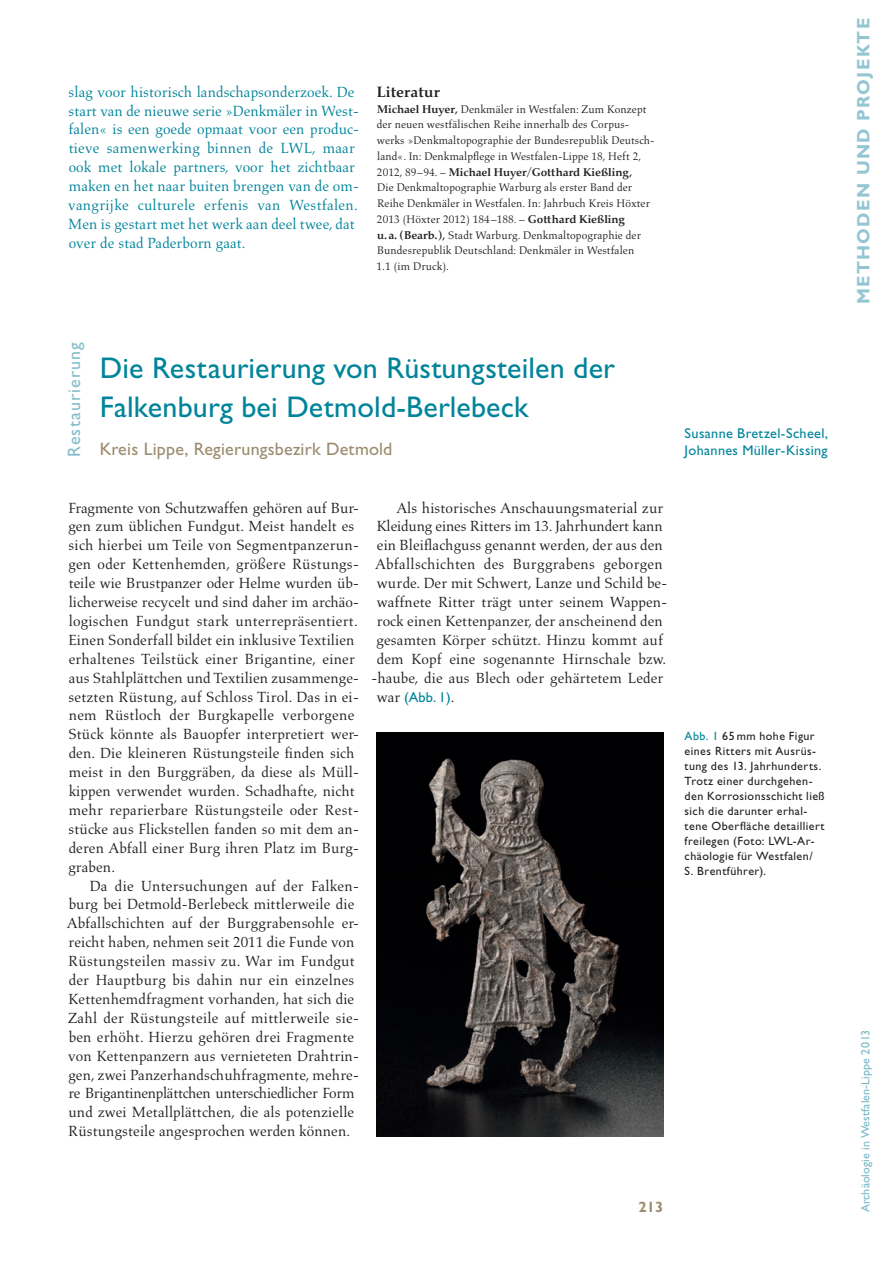
<style>
.page{position:relative;width:893px;height:1263px;background:#fff}
.page>*{position:absolute;margin:0;border:0;box-sizing:border-box;transform-origin:0 0}
.t1{font:30px/39px "Gill Sans Std";letter-spacing:.005em;color:#00849a}
.t2{font:18px "Gill Sans Std";letter-spacing:.01em;color:#9c8c6f}
.t3{font:18px "Gill Sans Std Bold 10";letter-spacing:.07em;color:#94c6d2}
.t4{font:18px "Gill Sans Std";letter-spacing:.06em;color:#84becb}
.t5{font:15px/18.9px "Aldus LT Std";letter-spacing:.005em;color:#231f20}
.t6{font:15px/18.9px "Aldus LT Std";letter-spacing:.005em;color:#00849a}
.t7{font:15px "Aldus Nova Bold 2";letter-spacing:.015em;color:#231f20}
.t8{font:700 15px "Gill Sans Std";color:#9c8c6f}
.t9{font:14.4px "Gill Sans Std";color:#00849a}
.t10{font:14.25px/17.1px "Gill Sans Std";letter-spacing:.02em;color:#00849a}
.t11{font:12px/15px "Gill Sans Std";letter-spacing:.035em;color:#231f20}
.t12{font:12px "Gill Sans Std 9";letter-spacing:.01em;color:#79b9c7}
.t13{font:11.25px/15.8px "Aldus LT Std";letter-spacing:.01em;color:#231f20}
.t14{font:700 11.25px "Aldus Nova";color:#231f20}
.s1{font-family:"Aldus Nova";font-weight:700}
.s2{font-family:"Aldus LT Std";font-weight:400}
.s3{font-family:"Aldus LT Std";font-size:15px;color:#231f20}
.s4{color:#00849a}
</style>
<div class="page">
<img style="left:376px;top:732px;width:287px;height:404px">
<p class="t6" style="left:68px;top:82px;width:292px">slag voor historisch landschapsonderzoek. De start van de nieuwe serie »Denkmäler in West&shy;falen« is een goede opmaat voor een produc&shy;tieve samenwerking binnen de LWL, maar ook met lokale partners, voor het zichtbaar maken en het naar buiten brengen van de om&shy;vangrijke culturele erfenis van Westfalen.<br>Men is gestart met het werk aan deel twee, dat over de stad Paderborn gaat.</p>
<p class="t7" style="left:377px;top:83px;width:65px">Literatur</p>
<p class="t13" style="left:377px;top:101px;width:279px"><span class="s1">Michael Huyer,</span> Denkmäler in Westfalen: Zum Konzept der neuen westfälischen Reihe innerhalb des Corpus&shy;werks »Denkmaltopographie der Bundesrepublik Deutsch&shy;land«. In: Denkmalpflege in Westfalen-Lippe 18, Heft 2,</p>
<p class="t14" style="left:377px;top:165px;width:257px"><span class="s2">2012, 89–94. –</span> Michael Huyer/Gotthard Kießling,</p>
<p class="t13" style="left:377px;top:180px;width:275px">Die Denkmaltopographie Warburg als erster Band der Reihe Denkmäler in Westfalen. In: Jahrbuch Kreis Höxter 2013 (Höxter 2012) 184–188. – <span class="s1">Gotthard Kießling<br>u.a. (Bearb.),</span> Stadt Warburg. Denkmaltopographie der Bundesrepublik Deutschland: Denkmäler in Westfalen 1.1 (im Druck).</p>
<p class="t4" style="left:64px;top:457px;width:116px;rotate:-90deg">Restaurierung</p>
<h1 class="t1" style="left:100px;top:349px;width:517px">Die Restaurierung von Rüstungsteilen der<br>Falkenburg bei Detmold-Berlebeck</h1>
<p class="t2" style="left:100px;top:439px;width:294px">Kreis Lippe, Regierungsbezirk Detmold</p>
<p class="t5" style="left:68px;top:498px;width:292px">Fragmente von Schutzwaffen gehören auf Bur&shy;gen zum üblichen Fundgut. Meist handelt es sich hierbei um Teile von Segmentpanzerun&shy;gen oder Kettenhemden, größere Rüstungs&shy;teile wie Brustpanzer oder Helme wurden üb&shy;licherweise recycelt und sind daher im archäo&shy;logischen Fundgut stark unterrepräsentiert.<br>Einen Sonderfall bildet ein inklusive Textilien erhaltenes Teilstück einer Brigantine, einer aus Stahlplättchen und Textilien zusammenge&shy;setzten Rüstung, auf Schloss Tirol. Das in ei&shy;nem Rüstloch der Burgkapelle verborgene Stück könnte als Bauopfer interpretiert wer&shy;den. Die kleineren Rüstungsteile finden sich meist in den Burggräben, da diese als Müll&shy;kippen verwendet wurden. Schadhafte, nicht mehr reparierbare Rüstungsteile oder Rest&shy;stücke aus Flickstellen fanden so mit dem an&shy;deren Abfall einer Burg ihren Platz im Burg&shy;graben.</p>
<p class="t5" style="left:67px;top:876px;width:294px;text-indent:23px">Da die Untersuchungen auf der Falken&shy;burg bei Detmold-Berlebeck mittlerweile die Abfallschichten auf der Burggrabensohle er&shy;reicht haben, nehmen seit 2011 die Funde von Rüstungsteilen massiv zu. War im Fundgut der Hauptburg bis dahin nur ein einzelnes Kettenhemdfragment vorhanden, hat sich die Zahl der Rüstungsteile auf mittlerweile sie&shy;ben erhöht. Hierzu gehören drei Fragmente von Kettenpanzern aus vernieteten Drahtrin&shy;gen, zwei Panzerhandschuhfragmente, mehre&shy;re Brigantinenplättchen unterschiedlicher Form und zwei Metallplättchen, die als potenzielle Rüstungsteile angesprochen werden können.</p>
<p class="t5" style="left:371px;top:498px;width:297px;text-align:right">Als historisches Anschauungsmaterial zur Kleidung eines Ritters im 13. Jahrhundert kann ein Bleiflachguss genannt werden, der aus den Abfallschichten des Burggrabens geborgen wurde. Der mit Schwert, Lanze und Schild be&shy;waffnete Ritter trägt unter seinem Wappen&shy;rock einen Kettenpanzer, der anscheinend den gesamten Körper schützt. Hinzu kommt auf dem Kopf eine sogenannte Hirnschale bzw. -haube, die aus Blech oder gehärtetem Leder</p>
<p class="t9" style="left:377px;top:688px;width:79px"><span class="s3">war</span> (Abb. 1)<span class="s3">.</span></p>
<p class="t10" style="left:685px;top:425px;width:145px">Susanne Bretzel-Scheel,<br>Johannes Müller-Kissing</p>
<p class="t11" style="left:685px;top:729px;width:141px"><span class="s4">Abb. 1</span> 65 mm hohe Figur eines Ritters mit Ausrüs&shy;tung des 13. Jahrhunderts.<br>Trotz einer durchgehen&shy;den Korrosionsschicht ließ sich die darunter erhal&shy;tene Oberfläche detailliert freilegen (Foto: LWL-Ar&shy;chäologie für Westfalen/<br>S. Brentführer).</p>
<p class="t8" style="left:638px;top:1198px;width:26px">213</p>
<p class="t3" style="left:853px;top:304px;width:287px;rotate:-90deg">METHODEN UND PROJEKTE</p>
<p class="t12" style="left:859px;top:1212px;width:184px;rotate:-90deg">Archäologie in Westfalen-Lippe 2013</p>
</div>
